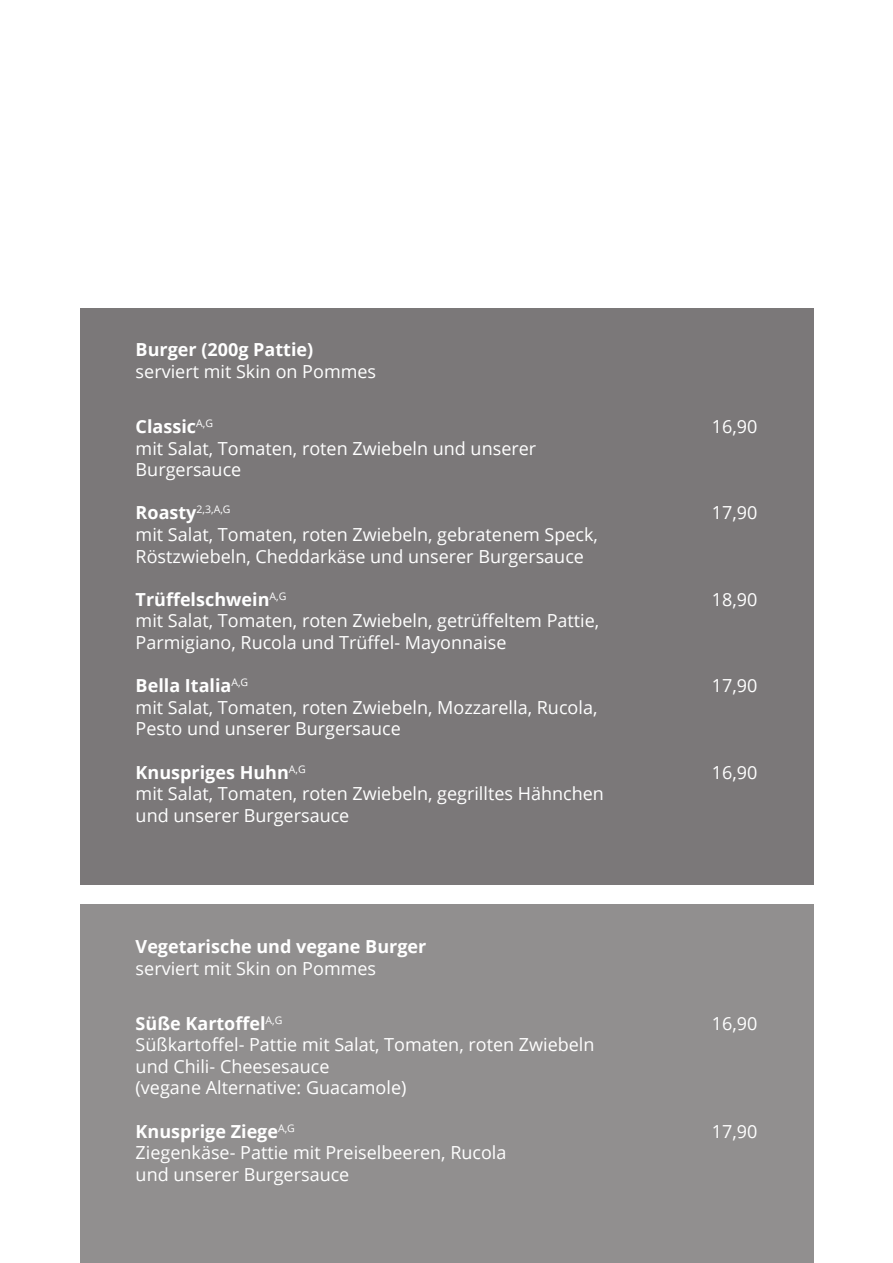
<style>
.page{position:relative;width:893px;height:1263px;background:#fff}
.page>*{position:absolute;margin:0;border:0;box-sizing:border-box;transform-origin:0 0}
.t1{font:18px "Open Sans";color:#fff}
.t2{font:700 18px "Open Sans";color:#fff}
.t3{font:10.5px "Open Sans";color:#fff}
.s1{font-weight:700;font-size:18px}
</style>
<div class="page">
<div style="left:80px;top:308px;width:733px;height:576px;background:#7b7879"></div>
<div style="left:80px;top:905px;width:733px;height:358px;background:#918f8f"></div>
<p class="t2" style="left:136px;top:337px;width:179px">Burger (200g Pattie)</p>
<p class="t1" style="left:136px;top:359px;width:242px">serviert mit Skin on Pommes</p>
<p class="t2" style="left:136px;top:414px;width:79px">Classic<sup>A,G</sup></p>
<p class="t1" style="left:136px;top:436px;width:402px">mit Salat, Tomaten, roten Zwiebeln und unserer</p>
<p class="t1" style="left:136px;top:457px;width:107px">Burgersauce</p>
<p class="t3" style="left:136px;top:502px;width:96px"><span class="s1">Roasty</span>2,3,A,G</p>
<p class="t1" style="left:136px;top:522px;width:464px">mit Salat, Tomaten, roten Zwiebeln, gebratenem Speck,</p>
<p class="t1" style="left:136px;top:544px;width:450px">Röstzwiebeln, Cheddarkäse und unserer Burgersauce</p>
<p class="t2" style="left:136px;top:587px;width:152px">Trüffelschwein<sup>A,G</sup></p>
<p class="t1" style="left:136px;top:608px;width:465px">mit Salat, Tomaten, roten Zwiebeln, getrüffeltem Pattie,</p>
<p class="t1" style="left:136px;top:630px;width:372px">Parmigiano, Rucola und Trüffel- Mayonnaise</p>
<p class="t2" style="left:136px;top:673px;width:114px">Bella Italia<sup>A,G</sup></p>
<p class="t1" style="left:136px;top:695px;width:463px">mit Salat, Tomaten, roten Zwiebeln, Mozzarella, Rucola,</p>
<p class="t1" style="left:136px;top:716px;width:267px">Pesto und unserer Burgersauce</p>
<p class="t2" style="left:136px;top:759px;width:172px">Knuspriges Huhn<sup>A,G</sup></p>
<p class="t1" style="left:136px;top:781px;width:470px">mit Salat, Tomaten, roten Zwiebeln, gegrilltes Hähnchen</p>
<p class="t1" style="left:136px;top:803px;width:215px">und unserer Burgersauce</p>
<p class="t2" style="left:136px;top:934px;width:292px">Vegetarische und vegane Burger</p>
<p class="t1" style="left:136px;top:956px;width:242px">serviert mit Skin on Pommes</p>
<p class="t2" style="left:136px;top:1010px;width:148px">Süße Kartoffel<sup>A,G</sup></p>
<p class="t1" style="left:136px;top:1032px;width:460px">Süßkartoffel- Pattie mit Salat, Tomaten, roten Zwiebeln</p>
<p class="t1" style="left:136px;top:1054px;width:195px">und Chili- Cheesesauce</p>
<p class="t1" style="left:136px;top:1075px;width:272px">(vegane Alternative: Guacamole)</p>
<p class="t2" style="left:136px;top:1118px;width:161px">Knusprige Ziege<sup>A,G</sup></p>
<p class="t1" style="left:136px;top:1140px;width:372px">Ziegenkäse- Pattie mit Preiselbeeren, Rucola</p>
<p class="t1" style="left:136px;top:1162px;width:215px">und unserer Burgersauce</p>
<p class="t1" style="left:712px;top:414px;width:47px">16,90</p>
<p class="t1" style="left:712px;top:500px;width:47px">17,90</p>
<p class="t1" style="left:712px;top:587px;width:47px">18,90</p>
<p class="t1" style="left:712px;top:673px;width:47px">17,90</p>
<p class="t1" style="left:712px;top:760px;width:47px">16,90</p>
<p class="t1" style="left:712px;top:1011px;width:47px">16,90</p>
<p class="t1" style="left:712px;top:1119px;width:47px">17,90</p>
</div>
